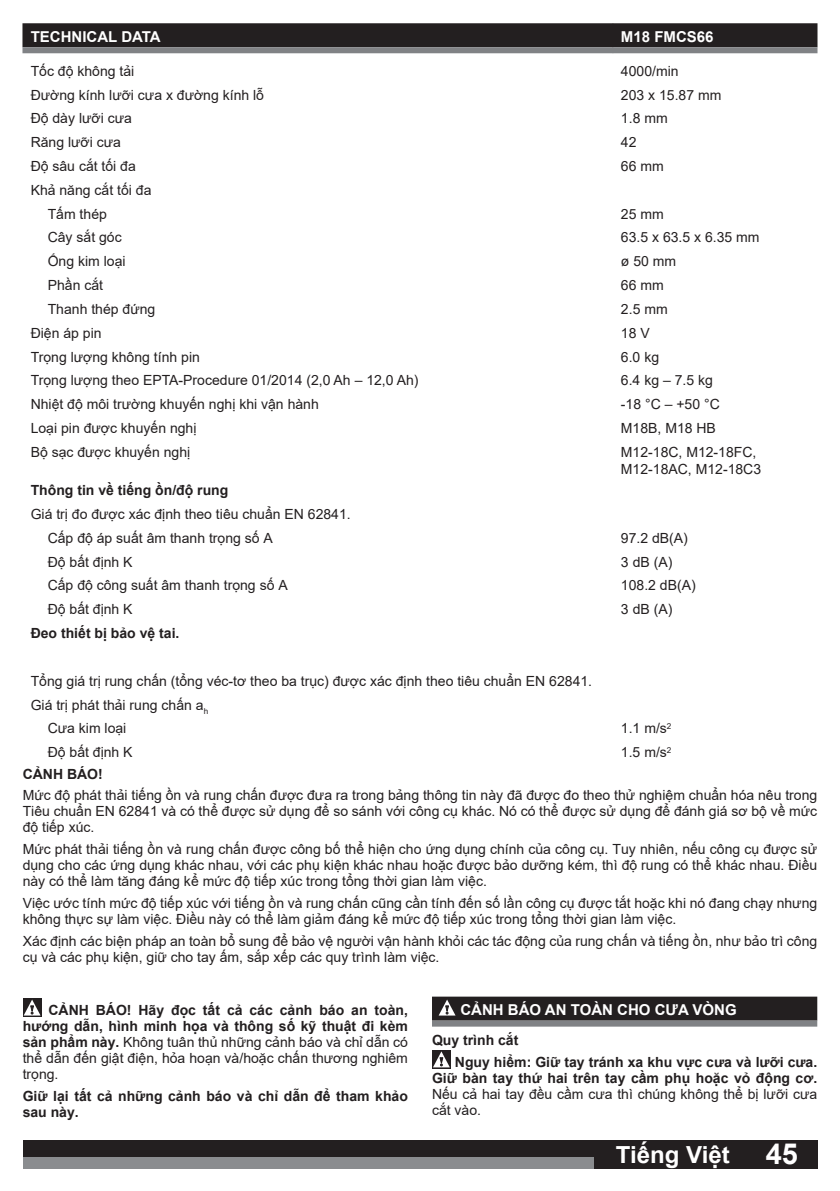
<style>
.page{position:relative;width:840px;height:1191px;background:#fff}
.page>*{position:absolute;margin:0;border:0;box-sizing:border-box;transform-origin:0 0}
.t1{font:700 23.6px "Arial";color:#fff}
.t2{font:700 15px "Arial";color:#fff}
.t3{font:14px/16px "Arial";color:#231f20}
.t4{font:700 14px/16px "Arial";color:#231f20}
.s1{font-weight:400}
.s2{font-size:29px}
</style>
<div class="page">
<div style="left:23px;top:1140px;width:794px;height:28px;background:#231f20"></div>
<div style="left:23px;top:1157px;width:570px;height:11px;background:#8a8c8f"></div>
<div style="left:22px;top:23px;width:591px;height:24px;background:#231f20"></div>
<div style="left:22px;top:47px;width:591px;height:6px;background:#808285"></div>
<div style="left:612px;top:23px;width:205px;height:24px;background:#231f20"></div>
<div style="left:612px;top:47px;width:205px;height:6px;background:#808285"></div>
<div style="left:23px;top:998px;width:18px;height:19px;background:#9e9c9d"></div>
<svg style="left:24px;top:999px;width:17px;height:16px"></svg>
<div style="left:432px;top:996px;width:384px;height:24px;background:#231f20"></div>
<div style="left:432px;top:1020px;width:384px;height:6px;background:#808285"></div>
<div style="left:437px;top:998px;width:19px;height:19px;background:#9e9c9d"></div>
<svg style="left:438px;top:999px;width:17px;height:16px"></svg>
<svg style="left:432px;top:1050px;width:18px;height:18px"></svg>
<svg style="left:432px;top:1051px;width:17px;height:16px"></svg>
<p class="t2" style="left:31px;top:31px;width:131px">TECHNICAL DATA</p>
<p class="t2" style="left:620px;top:31px;width:94px">M18 FMCS66</p>
<p class="t3" style="left:31px;top:64px;width:105px">Tốc độ không tải</p>
<p class="t3" style="left:620px;top:64px;width:59px">4000/min</p>
<p class="t3" style="left:31px;top:86px;width:235px">Đường kính lưỡi cưa x đường kính lỗ</p>
<p class="t3" style="left:620px;top:88px;width:102px">203 x 15.87 mm</p>
<p class="t3" style="left:31px;top:110px;width:103px">Độ dày lưỡi cưa</p>
<p class="t3" style="left:620px;top:112px;width:48px">1.8 mm</p>
<p class="t3" style="left:31px;top:135px;width:92px">Răng lưỡi cưa</p>
<p class="t3" style="left:620px;top:135px;width:17px">42</p>
<p class="t3" style="left:31px;top:158px;width:107px">Độ sâu cắt tối đa</p>
<p class="t3" style="left:620px;top:159px;width:44px">66 mm</p>
<p class="t3" style="left:48px;top:179px;width:105px;line-height:23.8px;text-indent:-17px">Khả năng cắt tối đa<br>Tấm thép</p>
<p class="t3" style="left:620px;top:207px;width:44px">25 mm</p>
<p class="t3" style="left:48px;top:231px;width:75px">Cây sắt góc</p>
<p class="t3" style="left:620px;top:231px;width:140px">63.5 x 63.5 x 6.35 mm</p>
<p class="t3" style="left:48px;top:253px;width:79px">Ống kim loại</p>
<p class="t3" style="left:620px;top:255px;width:57px">ø 50 mm</p>
<p class="t3" style="left:48px;top:278px;width:57px">Phần cắt</p>
<p class="t3" style="left:620px;top:278px;width:44px">66 mm</p>
<p class="t3" style="left:48px;top:302px;width:109px">Thanh thép đứng</p>
<p class="t3" style="left:620px;top:302px;width:48px">2.5 mm</p>
<p class="t3" style="left:31px;top:325px;width:72px">Điện áp pin</p>
<p class="t3" style="left:620px;top:326px;width:30px">18 V</p>
<p class="t3" style="left:31px;top:350px;width:171px">Trọng lượng không tính pin</p>
<p class="t3" style="left:620px;top:350px;width:40px">6.0 kg</p>
<p class="t3" style="left:31px;top:374px;width:389px">Trọng lượng theo EPTA-Procedure 01/2014 (2,0 Ah – 12,0 Ah)</p>
<p class="t3" style="left:620px;top:374px;width:93px">6.4 kg – 7.5 kg</p>
<p class="t3" style="left:31px;top:397px;width:289px">Nhiệt độ môi trường khuyến nghị khi vận hành</p>
<p class="t3" style="left:620px;top:397px;width:100px">-18 °C – +50 °C</p>
<p class="t3" style="left:31px;top:421px;width:167px">Loại pin được khuyến nghị</p>
<p class="t3" style="left:620px;top:421px;width:96px">M18B, M18 HB</p>
<p class="t3" style="left:31px;top:445px;width:161px">Bộ sạc được khuyến nghị</p>
<p class="t3" style="left:620px;top:445px;width:142px;line-height:16.8px">M12-18C, M12-18FC,<br>M12-18AC, M12-18C3</p>
<p class="t4" style="left:31px;top:483px;width:199px">Thông tin về tiếng ồn/độ rung</p>
<p class="t3" style="left:48px;top:503px;width:304px;line-height:23.8px;text-indent:-17px">Giá trị đo được xác định theo tiêu chuẩn EN 62841.<br>Cấp độ áp suất âm thanh trọng số A</p>
<p class="t3" style="left:620px;top:531px;width:68px">97.2 dB(A)</p>
<p class="t3" style="left:48px;top:553px;width:86px">Độ bất định K</p>
<p class="t3" style="left:620px;top:555px;width:53px">3 dB (A)</p>
<p class="t3" style="left:48px;top:579px;width:241px">Cấp độ công suất âm thanh trọng số A</p>
<p class="t3" style="left:620px;top:579px;width:76px">108.2 dB(A)</p>
<p class="t3" style="left:48px;top:601px;width:86px">Độ bất định K</p>
<p class="t3" style="left:620px;top:602px;width:53px">3 dB (A)</p>
<p class="t4" style="left:31px;top:625px;width:150px">Đeo thiết bị bảo vệ tai.</p>
<p class="t3" style="left:31px;top:674px;width:562px">Tổng giá trị rung chấn (tổng véc-tơ theo ba trục) được xác định theo tiêu chuẩn EN 62841.</p>
<p class="t3" style="left:31px;top:698px;width:179px">Giá trị phát thải rung chấn a<sub>h</sub></p>
<p class="t3" style="left:48px;top:721px;width:80px">Cưa kim loại</p>
<p class="t3" style="left:620px;top:721px;width:52px">1.1 m/s<sup>2</sup></p>
<p class="t3" style="left:48px;top:744px;width:86px">Độ bất định K</p>
<p class="t3" style="left:620px;top:745px;width:52px">1.5 m/s<sup>2</sup></p>
<p class="t4" style="left:23px;top:767px;width:82px">CẢNH BÁO!</p>
<p class="t3" style="left:23px;top:789px;width:795px;text-align:justify">Mức độ phát thải tiếng ồn và rung chấn được đưa ra trong bảng thông tin này đã được đo theo thử nghiệm chuẩn hóa nêu trong Tiêu chuẩn EN 62841 và có thể được sử dụng để so sánh với công cụ khác. Nó có thể được sử dụng để đánh giá sơ bộ về mức độ tiếp xúc.</p>
<p class="t3" style="left:23px;top:842px;width:795px;text-align:justify">Mức phát thải tiếng ồn và rung chấn được công bố thể hiện cho ứng dụng chính của công cụ. Tuy nhiên, nếu công cụ được sử dụng cho các ứng dụng khác nhau, với các phụ kiện khác nhau hoặc được bảo dưỡng kém, thì độ rung có thể khác nhau. Điều này có thể làm tăng đáng kể mức độ tiếp xúc trong tổng thời gian làm việc.</p>
<p class="t3" style="left:23px;top:896px;width:795px">Việc ước tính mức độ tiếp xúc với tiếng ồn và rung chấn cũng cần tính đến số lần công cụ được tắt hoặc khi nó đang chạy nhưng không thực sự làm việc. Điều này có thể làm giảm đáng kể mức độ tiếp xúc trong tổng thời gian làm việc.</p>
<p class="t3" style="left:23px;top:934px;width:795px">Xác định các biện pháp an toàn bổ sung để bảo vệ người vận hành khỏi các tác động của rung chấn và tiếng ồn, như bảo trì công cụ và các phụ kiện, giữ cho tay ấm, sắp xếp các quy trình làm việc.</p>
<p class="t4" style="left:23px;top:1003px;width:386px;text-align:justify;text-indent:26px">CẢNH BÁO! Hãy đọc tất cả các cảnh báo an toàn, hướng dẫn, hình minh họa và thông số kỹ thuật đi kèm sản phẩm này. <span class="s1">Không tuân thủ những cảnh báo và chỉ dẫn có thể dẫn đến giật điện, hỏa hoạn và/hoặc chấn thương nghiêm trọng.</span></p>
<p class="t4" style="left:23px;top:1089px;width:386px">Giữ lại tất cả những cảnh báo và chỉ dẫn để tham khảo sau này.</p>
<p class="t2" style="left:460px;top:1004px;width:278px">CẢNH BÁO AN TOÀN CHO CƯA VÒNG</p>
<p class="t4" style="left:454px;top:1030px;width:364px;line-height:21.6px;text-indent:-23px">Quy trình cắt<br>Nguy hiểm: Giữ tay tránh xa khu vực cưa và lưỡi cưa.</p>
<p class="t4" style="left:432px;top:1071px;width:386px">Giữ bàn tay thứ hai trên tay cầm phụ hoặc vỏ động cơ.</p>
<p class="t3" style="left:432px;top:1087px;width:386px">Nếu cả hai tay đều cầm cưa thì chúng không thể bị lưỡi cưa cắt vào.</p>
<h1 class="t1" style="left:615px;top:1145px;width:183px">Tiếng Việt <span class="s2">45</span></h1>
</div>
